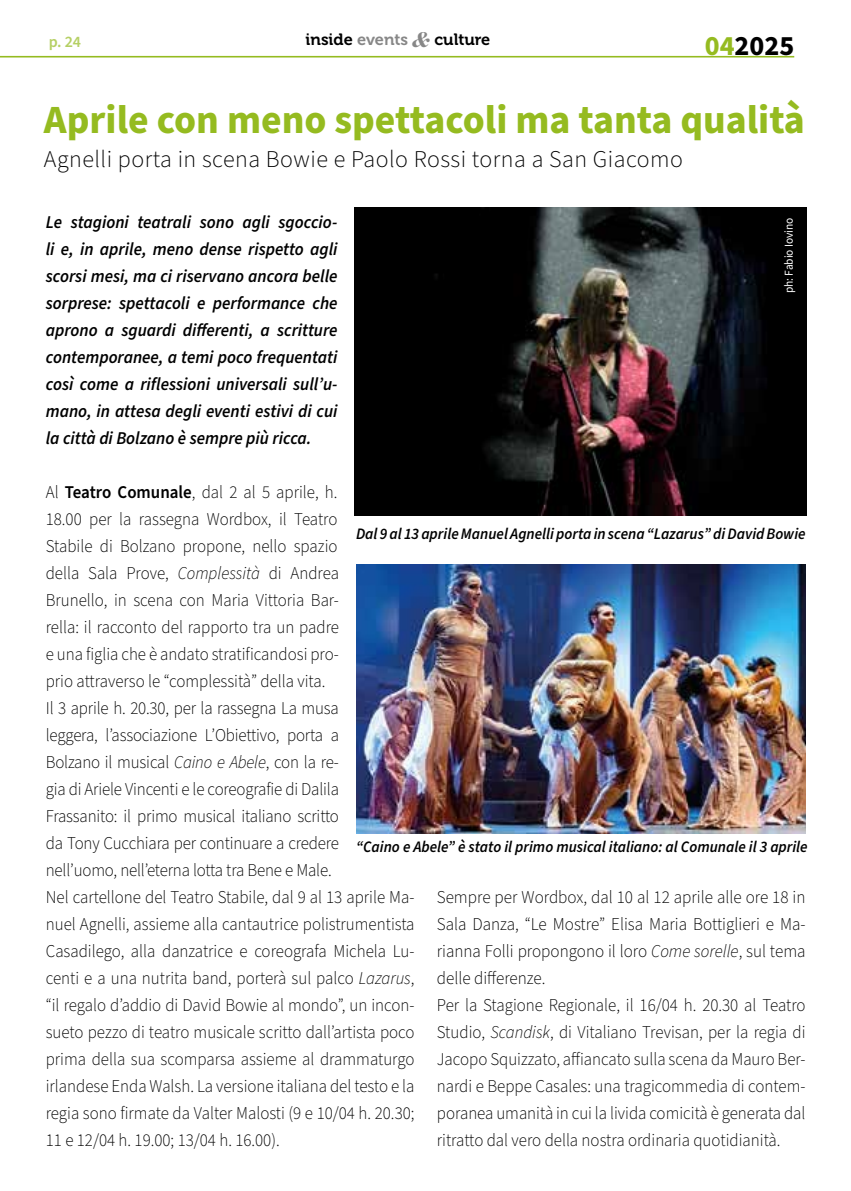
<style>
.page{position:relative;width:851px;height:1191px;background:#fff}
.page>*{position:absolute;margin:0;border:0;box-sizing:border-box;transform-origin:0 0}
.t1{font:700 40px "Source Sans Pro";color:#95bb20}
.t2{font:700 28px "Source Sans Pro";color:#000}
.t3{font:300 24px "Source Sans Pro";letter-spacing:.02em;color:#000}
.t4{font:300 18px/27px "Source Sans Pro";color:#000;scale:.94 1}
.t5{font:300 18px/27px "Source Sans Pro";color:#000;scale:.95 1}
.t6{font:italic 600 18px/27px "Source Sans Pro";color:#000;text-align:justify;scale:.95 1}
.t7{font:16.4px "Museo 700";color:#000}
.t8{font:italic 600 16px "Source Sans Pro";color:#000;scale:.95 1}
.t9{font:600 16px "Source Sans Pro";color:#95bb20}
.t10{font:12px "Source Sans Pro";color:#fff;scale:.95 1}
.s1{color:#878787}
.s2{font-family:"Surveyor Display";font-weight:700;font-style:italic;font-size:24.4px;color:#878787}
.s3{color:#95bb20}
.s4{font-weight:600}
.s5{font-style:italic}
</style>
<div class="page">
<hr style="left:0;top:56px;width:794px;height:1px;background:#95bb20">
<img style="left:356px;top:564px;width:449px;height:269px">
<img style="left:354px;top:207px;width:452px;height:308px">
<p class="t9" style="left:48px;top:31px;width:34px">p. 24</p>
<p class="t7" style="left:305px;top:30px;width:186px">inside <span class="s1">events</span> <span class="s2">&amp;</span> culture</p>
<h2 class="t2" style="left:704px;top:27px;width:91px"><span class="s3">04</span>2025</h2>
<h1 class="t1" style="left:44px;top:92px;width:762px">Aprile con meno spettacoli ma tanta qualità</h1>
<h3 class="t3" style="left:44px;top:143px;width:640px">Agnelli porta in scena Bowie e Paolo Rossi torna a San Giacomo</h3>
<p class="t6" style="left:46px;top:209px;width:308px">Le stagioni teatrali sono agli sgoccio&shy;li e, in aprile, meno dense rispetto agli scorsi mesi, ma ci riservano ancora belle sorprese: spettacoli e performance che aprono a sguardi differenti, a scritture contemporanee, a temi poco frequentati così come a riflessioni universali sull’u&shy;mano, in attesa degli eventi estivi di cui la città di Bolzano è sempre più ricca.</p>
<p class="t4" style="left:46px;top:479px;width:394px">Al <span class="s4">Teatro Comunale</span>, dal 2 al 5 aprile, h.<br>18.00 per la rassegna Wordbox, il Teatro<br>Stabile di Bolzano propone, nello spazio<br>della Sala Prove, <span class="s5">Complessità</span> di Andrea<br>Brunello, in scena con Maria Vittoria Bar-<br>rella: il racconto del rapporto tra un padre<br>e una figlia che è andato stratificandosi pro-<br>prio attraverso le “complessità” della vita.<br>Il 3 aprile h. 20.30, per la rassegna La musa<br>leggera, l’associazione L’Obiettivo, porta a<br>Bolzano il musical <span class="s5">Caino e Abele</span>, con la re-<br>gia di Ariele Vincenti e le coreografie di Dalila Frassanito: il primo musical italiano scritto<br>da Tony Cucchiara per continuare a credere nell’uomo, nell’eterna lotta tra Bene e Male.<br>Nel cartellone del Teatro Stabile, dal 9 al 13 aprile Ma&shy;nuel Agnelli, assieme alla cantautrice polistrumentista Casadilego, alla danzatrice e coreografa Michela Lu&shy;centi e a una nutrita band, porterà sul palco <span class="s5">Lazarus</span>, “il regalo d’addio di David Bowie al mondo”, un incon&shy;sueto pezzo di teatro musicale scritto dall’artista poco prima della sua scomparsa assieme al drammaturgo irlandese Enda Walsh. La versione italiana del testo e la regia sono firmate da Valter Malosti (9 e 10/04 h. 20.30; 11 e 12/04 h. 19.00; 13/04 h. 16.00).</p>
<p class="t10" style="left:780px;top:293px;width:81px;rotate:-90deg">ph: Fabio Iovino</p>
<p class="t8" style="left:356px;top:523px;width:474px">Dal 9 al 13 aprile Manuel Agnelli porta in scena “Lazarus” di David Bowie</p>
<p class="t8" style="left:356px;top:836px;width:477px">“Caino e Abele” è stato il primo musical italiano: al Comunale il 3 aprile</p>
<p class="t5" style="left:437px;top:884px;width:389px">Sempre per Wordbox, dal 10 al 12 aprile alle ore 18 in Sala Danza, “Le Mostre” Elisa Maria Bottiglieri e Ma&shy;rianna Folli propongono il loro <span class="s5">Come sorelle</span>, sul tema delle differenze.<br>Per la Stagione Regionale, il 16/04 h. 20.30 al Teatro Studio, <span class="s5">Scandisk</span>, di Vitaliano Trevisan, per la regia di Jacopo Squizzato, affiancato sulla scena da Mauro Ber&shy;nardi e Beppe Casales: una tragicommedia di contem&shy;poranea umanità in cui la livida comicità è generata dal ritratto dal vero della nostra ordinaria quotidianità.</p>
</div>
